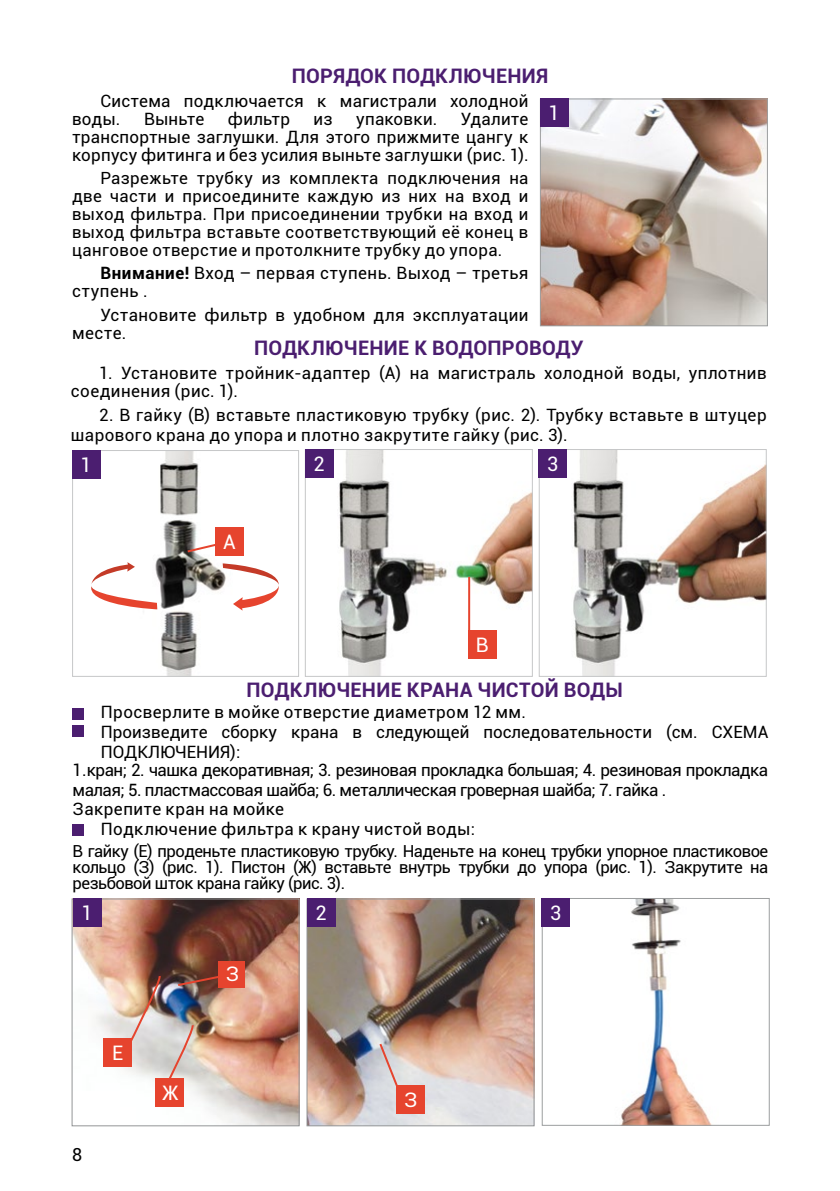
<style>
.page{position:relative;width:840px;height:1191px;background:#fff}
.page>*{position:absolute;margin:0;border:0;box-sizing:border-box;transform-origin:0 0}
.t1{font:700 20px "Roboto";letter-spacing:.015em;color:#4b1e70}
.t2{font:20px "Roboto";color:#fff}
.t3{font:18px "Roboto";color:#000}
.t4{font:17px/18px "Roboto";letter-spacing:.015em;color:#000}
.t5{font:17px "Roboto";letter-spacing:-.03em;color:#000}
.t6{font:16.8px/17.8px "Roboto";letter-spacing:.025em;color:#000;text-align:justify}
.t7{font:16.6px/16px "Roboto";letter-spacing:-.03em;color:#000;text-align:justify}
.s1{font-weight:700}
</style>
<div class="page">
<img style="left:306px;top:451px;width:224px;height:224px">
<div style="left:304px;top:449px;width:228px;height:228px;border:1px solid #c6c7c8"></div>
<hr style="left:468px;top:577px;width:2px;height:67px;background:#e6442e">
<div style="left:304px;top:449px;width:29px;height:28px;background:#4b1e70"></div>
<div style="left:468px;top:630px;width:28px;height:28px;background:#e6442e"></div>
<img style="left:74px;top:452px;width:170px;height:223px">
<div style="left:72px;top:450px;width:227px;height:227px;border:1px solid #c6c7c8"></div>
<svg style="left:91px;top:562px;width:66px;height:47px"></svg>
<svg style="left:222px;top:563px;width:57px;height:47px"></svg>
<svg style="left:185px;top:542px;width:30px;height:12px"></svg>
<div style="left:215px;top:527px;width:29px;height:28px;background:#e6442e"></div>
<div style="left:72px;top:450px;width:28px;height:28px;background:#4b1e70"></div>
<img style="left:540px;top:451px;width:224px;height:224px">
<div style="left:538px;top:449px;width:228px;height:228px;border:1px solid #c6c7c8"></div>
<div style="left:538px;top:449px;width:28px;height:28px;background:#4b1e70"></div>
<img style="left:541px;top:100px;width:224px;height:224px">
<div style="left:539px;top:98px;width:228px;height:228px;border:1px solid #9c9e9f"></div>
<div style="left:539px;top:98px;width:29px;height:29px;background:#4b1e70"></div>
<img style="left:74px;top:900px;width:223px;height:224px">
<div style="left:72px;top:898px;width:227px;height:228px;border:1px solid #939597"></div>
<div style="left:103px;top:1038px;width:29px;height:29px;background:#e6442e"></div>
<div style="left:155px;top:1078px;width:29px;height:28px;background:#e6442e"></div>
<img style="left:543px;top:900px;width:168px;height:223px">
<div style="left:541px;top:898px;width:228px;height:227px;border:1px solid #9c9e9f"></div>
<div style="left:541px;top:898px;width:28px;height:28px;background:#4b1e70"></div>
<img style="left:308px;top:900px;width:224px;height:224px">
<div style="left:306px;top:898px;width:228px;height:228px;border:1px solid #939597"></div>
<div style="left:307px;top:898px;width:28px;height:28px;background:#4b1e70"></div>
<div style="left:73px;top:898px;width:28px;height:28px;background:#4b1e70"></div>
<svg style="left:377px;top:1041px;width:22px;height:47px"></svg>
<div style="left:396px;top:1085px;width:28px;height:28px;background:#e6442e"></div>
<img style="left:128px;top:973px;width:94px;height:120px">
<div style="left:218px;top:961px;width:26px;height:26px;background:#e6442e"></div>
<div style="left:73px;top:708px;width:11px;height:11px;background:#4b1e70"></div>
<div style="left:73px;top:725px;width:11px;height:12px;background:#4b1e70"></div>
<div style="left:73px;top:824px;width:11px;height:12px;background:#4b1e70"></div>
<p class="t1" style="left:291px;top:62px;width:258px">ПОРЯДОК ПОДКЛЮЧЕНИЯ</p>
<p class="t4" style="left:72px;top:91px;width:457px;text-indent:28px">Система подключается к магистрали холодной воды.</p>
<p class="t2" style="left:548px;top:99px;width:13px">1</p>
<p class="t4" style="left:144px;top:109px;width:62px">Выньте</p>
<p class="t4" style="left:228px;top:109px;width:63px">фильтр</p>
<p class="t4" style="left:313px;top:109px;width:20px">из</p>
<p class="t4" style="left:356px;top:109px;width:83px">упаковки.</p>
<p class="t4" style="left:72px;top:109px;width:457px;text-align:justify;text-indent:388px">Удалите транспортные заглушки. Для этого прижмите цангу к корпусу фитинга и без усилия выньте заглушки (рис. 1).</p>
<p class="t6" style="left:72px;top:169px;width:457px;text-indent:28px">Разрежьте трубку из комплекта подключения на две части и присоедините каждую из них на вход и выход фильтра. При присоединении трубки на вход и выход фильтра вставьте соответствующий её конец в цанговое отверстие и протолкните трубку до упора.</p>
<p class="t4" style="left:72px;top:264px;width:457px;text-indent:28px"><span class="s1">Внимание!</span> Вход – первая ступень. Выход – третья ступень .</p>
<p class="t4" style="left:72px;top:305px;width:457px;text-indent:28px">Установите фильтр в удобном для эксплуатации месте.</p>
<p class="t1" style="left:254px;top:334px;width:331px">ПОДКЛЮЧЕНИЕ К ВОДОПРОВОДУ</p>
<p class="t4" style="left:71px;top:363px;width:697px;text-indent:28px">1. Установите тройник-адаптер (А) на магистраль холодной воды, уплотнив соединения (рис. 1).</p>
<p class="t4" style="left:71px;top:404px;width:697px;line-height:20.6px;text-indent:28px">2. В гайку (В) вставьте пластиковую трубку (рис. 2). Трубку вставьте в штуцер шарового крана до упора и плотно закрутите гайку (рис. 3).</p>
<p class="t2" style="left:313px;top:449px;width:13px">2</p>
<p class="t2" style="left:81px;top:450px;width:13px">1</p>
<p class="t2" style="left:547px;top:449px;width:13px">3</p>
<p class="t2" style="left:223px;top:527px;width:14px">А</p>
<p class="t2" style="left:475px;top:630px;width:14px">В</p>
<p class="t1" style="left:246px;top:675px;width:377px">ПОДКЛЮЧЕНИЕ КРАНА ЧИСТОЙ ВОДЫ</p>
<p class="t4" style="left:101px;top:701px;width:668px;line-height:19.8px">Просверлите в мойке отверстие диаметром 12 мм.<br>Произведите сборку крана в следующей последовательности (см. СХЕМА<br>ПОДКЛЮЧЕНИЯ):</p>
<p class="t5" style="left:73px;top:757px;width:696px">1.кран; 2. чашка декоративная; 3. резиновая прокладка большая; 4. резиновая прокладка</p>
<p class="t5" style="left:73px;top:777px;width:595px">малая; 5. пластмассовая шайба; 6. металлическая гроверная шайба; 7. гайка .</p>
<p class="t4" style="left:73px;top:799px;width:213px">Закрепите кран на мойке</p>
<p class="t4" style="left:101px;top:819px;width:375px">Подключение фильтра к крану чистой воды:</p>
<p class="t7" style="left:73px;top:842px;width:696px">В гайку (Е) проденьте пластиковую трубку. Наденьте на конец трубки упорное пластиковое кольцо (З) (рис. 1). Пистон (Ж) вставьте внутрь трубки до упора (рис. 1). Закрутите на резьбовой шток крана гайку (рис. 3).</p>
<p class="t2" style="left:81px;top:899px;width:13px">1</p>
<p class="t2" style="left:315px;top:898px;width:13px">2</p>
<p class="t2" style="left:550px;top:898px;width:13px">3</p>
<p class="t2" style="left:112px;top:1039px;width:13px">Е</p>
<p class="t3" style="left:72px;top:1141px;width:12px">8</p>
<p class="t2" style="left:162px;top:1078px;width:18px">Ж</p>
<p class="t2" style="left:226px;top:960px;width:15px">З</p>
<p class="t2" style="left:404px;top:1085px;width:15px">З</p>
</div>
